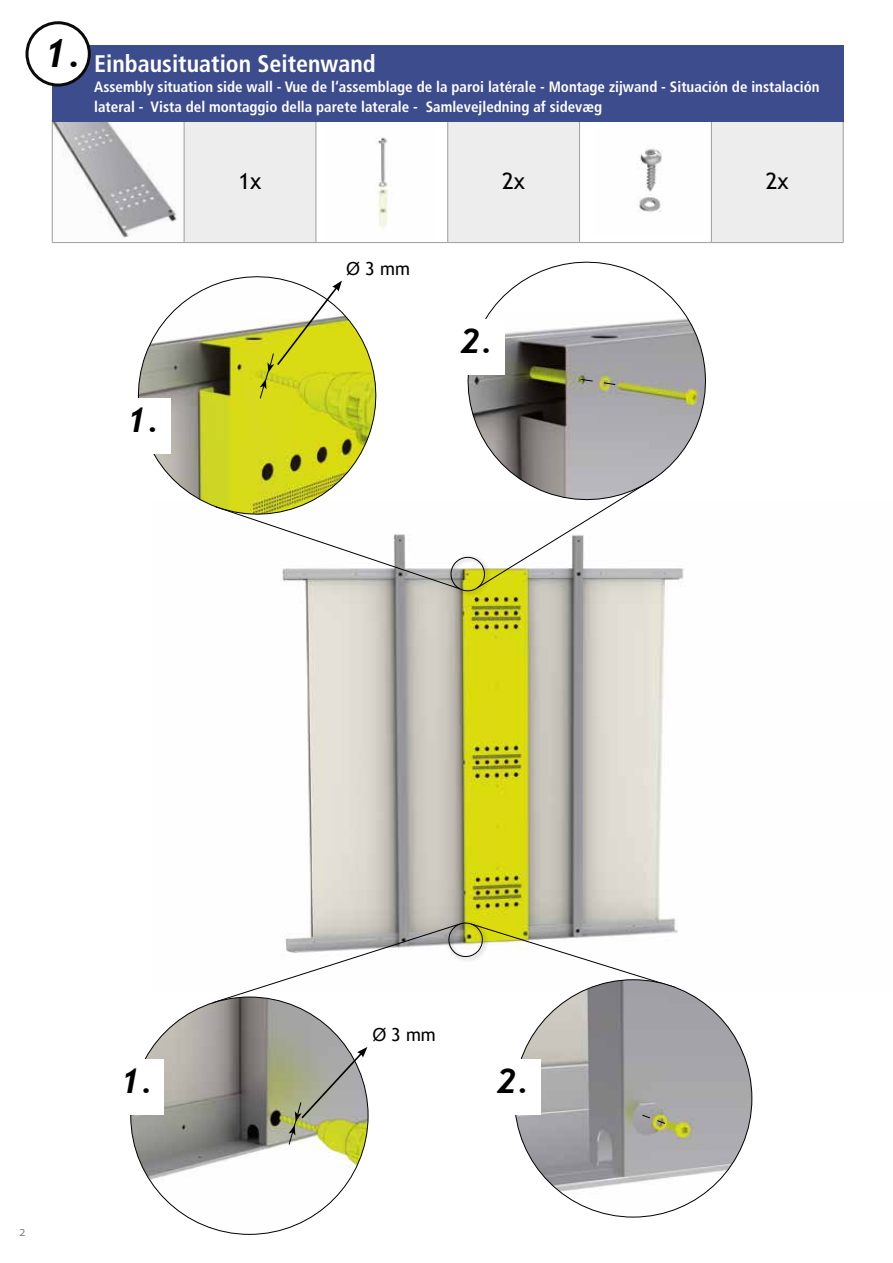
<style>
.page{position:relative;width:893px;height:1263px;background:#fff}
.page>*{position:absolute;margin:0;border:0;box-sizing:border-box;transform-origin:0 0}
.t1{font:italic 700 34.2px "Trebuchet";color:#000}
.t2{font:700 condensed 24px "Frutiger LT Std";color:#fff}
.t3{font:22.5px "Trebuchet MS";color:#000}
.t4{font:18px "Trebuchet MS";color:#000}
.t5{font:700 condensed 15px/20px "Frutiger LT Std";color:#fff}
.t6{font:300 13.5px "The Sans";color:#706f6f}
.s1{font-family:"Arial"}
</style>
<div class="page">
<img style="left:53px;top:122px;width:131px;height:120px">
<div style="left:185px;top:122px;width:658px;height:120px;background:#ededed"></div>
<svg style="left:317px;top:122px;width:394px;height:120px;fill:#ededed"></svg>
<hr style="left:52px;top:119px;width:1px;height:123px;background:#9d9d9c">
<hr style="left:184px;top:119px;width:1px;height:123px;background:#9d9d9c">
<hr style="left:316px;top:119px;width:1px;height:123px;background:#9d9d9c">
<hr style="left:447px;top:119px;width:1px;height:123px;background:#9d9d9c">
<hr style="left:52px;top:242px;width:132px;height:1px;background:#9d9d9c">
<hr style="left:184px;top:242px;width:132px;height:1px;background:#9d9d9c">
<hr style="left:316px;top:242px;width:132px;height:1px;background:#9d9d9c">
<hr style="left:448px;top:242px;width:132px;height:1px;background:#9d9d9c">
<hr style="left:579px;top:119px;width:1px;height:123px;background:#9d9d9c">
<hr style="left:711px;top:119px;width:1px;height:123px;background:#9d9d9c">
<hr style="left:843px;top:119px;width:1px;height:123px;background:#9d9d9c">
<hr style="left:580px;top:242px;width:131px;height:1px;background:#9d9d9c">
<hr style="left:711px;top:242px;width:132px;height:1px;background:#9d9d9c">
<img style="left:305px;top:568px;width:382px;height:424px">
<svg style="left:137px;top:276px;width:240px;height:231px"></svg>
<div style="left:115px;top:398px;width:56px;height:56px;background:#fff"></div>
<img style="left:131px;top:997px;width:237px;height:237px;border-radius:119px">
<div style="left:448px;top:554px;width:43px;height:43px;background:#000;opacity:.75"></div>
<svg style="left:467px;top:261px;width:239px;height:219px"></svg>
<svg style="left:212px;top:920px;width:463px;height:83px"></svg>
<svg style="left:215px;top:478px;width:439px;height:115px"></svg>
<img style="left:326px;top:129px;width:110px;height:109px">
<img style="left:595px;top:129px;width:108px;height:106px">
<img style="left:515px;top:980px;width:237px;height:237px;border-radius:119px">
<div style="left:52px;top:45px;width:791px;height:77px;background:#3d4c8d"></div>
<div style="left:27px;top:23px;width:62px;height:62px;background:#fff;border-radius:50%"></div>
<div style="left:26px;top:21px;width:65px;height:66px;border:3px solid #0a0a0a;border-radius:50%"></div>
<div style="left:449px;top:319px;width:55px;height:56px;background:#fff"></div>
<div style="left:108px;top:1059px;width:56px;height:56px;background:#fff"></div>
<div style="left:485px;top:1059px;width:56px;height:56px;background:#fff"></div>
<svg style="left:580px;top:378px;width:36px;height:7px"></svg>
<svg style="left:641px;top:1114px;width:25px;height:10px"></svg>
<svg style="left:259px;top:281px;width:83px;height:118px"></svg>
<svg style="left:288px;top:1047px;width:79px;height:99px;background:#aeb08b"></svg>
<h2 class="t2" style="left:44px;top:49px;width:333px"><sup>1.</sup> Einbausituation Seitenwand</h2>
<p class="t5" style="left:94px;top:77px;width:727px">Assembly situation side wall - Vue de l‘assemblage de la paroi latérale - Montage zijwand - Situación de instalación lateral - Vista del montaggio della parete laterale - Samlevejledning af sidevæg</p>
<h3 class="t3" style="left:238px;top:167px;width:25px">1x</h3>
<h3 class="t3" style="left:502px;top:167px;width:25px">2x</h3>
<h3 class="t3" style="left:766px;top:167px;width:25px">2x</h3>
<h1 class="t1" style="left:126px;top:398px;width:34px">1.</h1>
<p class="t4" style="left:346px;top:258px;width:65px"><span class="s1">Ø</span> 3 mm</p>
<h1 class="t1" style="left:460px;top:319px;width:34px">2.</h1>
<p class="t6" style="left:19px;top:1220px;width:8px">2</p>
<p class="t4" style="left:372px;top:1023px;width:65px"><span class="s1">Ø</span> 3 mm</p>
<h1 class="t1" style="left:120px;top:1059px;width:34px">1.</h1>
<h1 class="t1" style="left:496px;top:1059px;width:34px">2.</h1>
</div>
